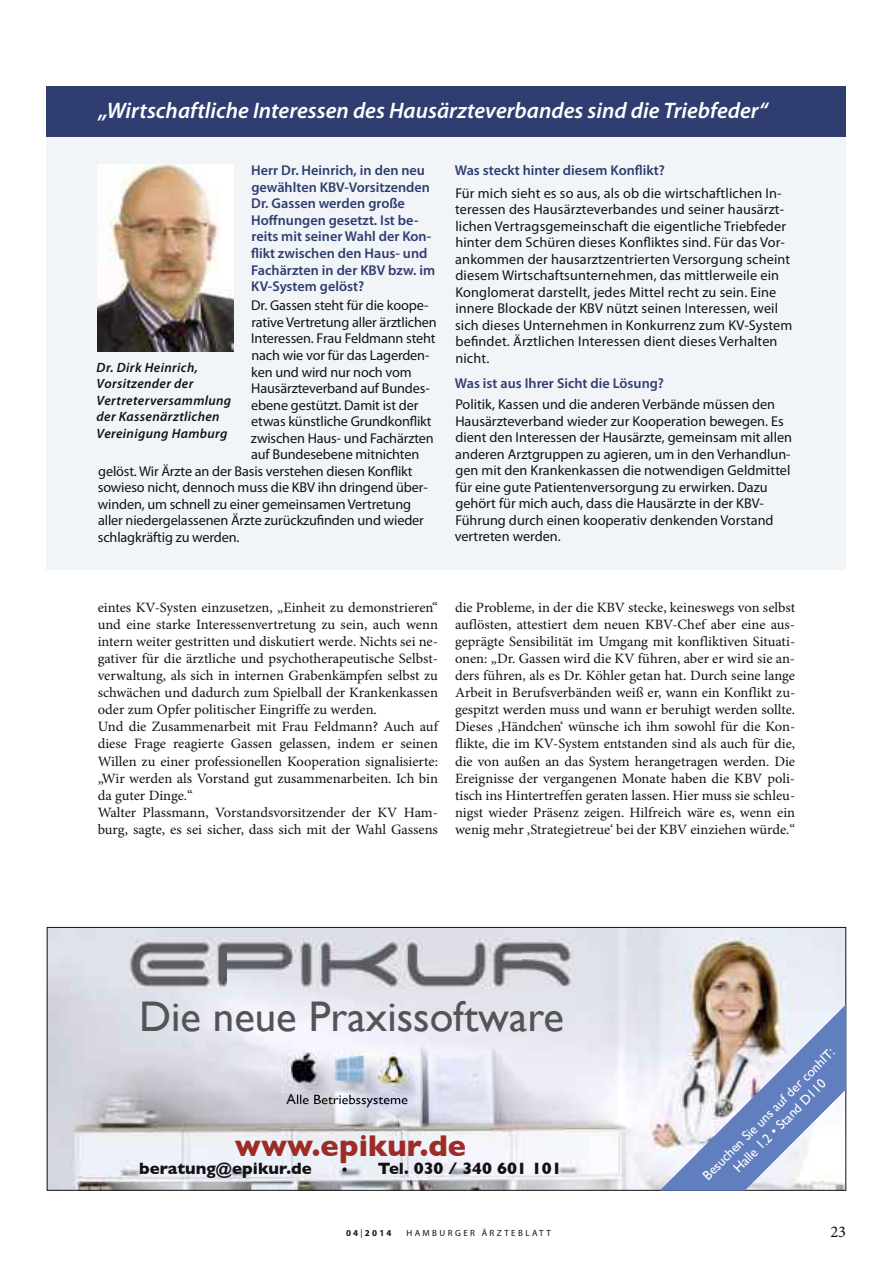
<style>
.page{position:relative;width:893px;height:1263px;background:#fff}
.page>*{position:absolute;margin:0;border:0;box-sizing:border-box;transform-origin:0 0}
.t1{font:42.9px "Gill Sans";color:#555454}
.t2{font:700 30.6px "Gill Sans";color:#9c2c24}
.t3{font:italic 600 22.5px "Myriad Pro";color:#fff}
.t4{font:700 16.65px "Gill Sans";color:#121212}
.t5{font:16.5px "Minion Pro";color:#121212}
.t6{font:14.25px/16.5px "Myriad Pro";color:#121212}
.t7{font:14.25px/17px "Minion Pro";color:#121212}
.t8{font:600 14.25px/16.5px "Myriad Pro";color:#303d71}
.t9{font:14.25px "Gill Sans";color:#121212}
.t10{font:italic 600 13.5px/16.5px "Myriad Pro";letter-spacing:.025em;color:#121212}
.t11{font:13.5px/16.2px "Gill Sans";color:#fff;text-align:center}
.t12{font:9px "Myriad Pro Regular OV VDQXQA";letter-spacing:.27em;color:#121212}
.t13{font:9px "Myriad Pro Bold OV UDQXQA";letter-spacing:.25em;color:#121212}
.s1{font-size:13.05px}
.s2{font-family:"Myriad Pro Regular OV VDQXQA"}
</style>
<div class="page">
<div style="left:47px;top:112px;width:799px;height:458px;background:#f2f5f8"></div>
<div style="left:47px;top:86px;width:799px;height:50px;background:#303d71"></div>
<img style="left:98px;top:165px;width:136px;height:187px">
<img style="left:49px;top:929px;width:795px;height:260px">
<img style="left:129px;top:937px;width:443px;height:54px">
<img style="left:626px;top:937px;width:194px;height:252px">
<img style="left:294px;top:1056px;width:128px;height:46px">
<img style="left:294px;top:1095px;width:113px;height:7px">
<img style="left:282px;top:1051px;width:46px;height:41px">
<img style="left:328px;top:1051px;width:91px;height:5px">
<img style="left:294px;top:1056px;width:125px;height:36px">
<svg style="left:660px;top:1004px;width:186px;height:187px"></svg>
<h3 class="t3" style="left:99px;top:97px;width:670px">„Wirtschaftliche Interessen des Hausärzteverbandes sind die Triebfeder“</h3>
<p class="t8" style="left:251px;top:162px;width:186px">Herr Dr. Heinrich, in den neu gewählten KBV-Vorsitzenden<br>Dr. Gassen werden große<br>Hoffnungen gesetzt. Ist be&shy;reits mit seiner Wahl der Kon&shy;flikt zwischen den Haus- und<br>Fachärzten in der KBV bzw. im<br>KV-System gelöst?</p>
<p class="t6" style="left:251px;top:297px;width:179px">Dr. gassen steht für die koope-</p>
<p class="t6" style="left:251px;top:314px;width:187px">rative Vertretung aller ärztlichen</p>
<p class="t6" style="left:251px;top:330px;width:186px">interessen. frau feldmann steht</p>
<p class="t6" style="left:251px;top:347px;width:180px">nach wie vor für das lagerden-</p>
<p class="t6" style="left:251px;top:363px;width:162px">ken und wird nur noch vom</p>
<p class="t6" style="left:251px;top:380px;width:180px">hausärzteverband auf bundes-</p>
<p class="t6" style="left:251px;top:396px;width:169px">ebene gestützt. Damit ist der</p>
<p class="t6" style="left:251px;top:413px;width:182px">etwas künstliche grundkonflikt</p>
<p class="t6" style="left:251px;top:429px;width:185px">zwischen haus- und fachärzten</p>
<p class="t6" style="left:251px;top:446px;width:170px">auf bundesebene mitnichten</p>
<p class="t6" style="left:98px;top:462px;width:316px">gelöst. Wir Ärzte an der basis verstehen diesen Konflikt</p>
<p class="t6" style="left:98px;top:479px;width:331px">sowieso nicht, dennoch muss die KbV ihn dringend über-</p>
<p class="t6" style="left:98px;top:495px;width:315px">winden, um schnell zu einer gemeinsamen Vertretung</p>
<p class="t6" style="left:98px;top:512px;width:327px">aller niedergelassenen Ärzte zurückzufinden und wieder</p>
<p class="t6" style="left:98px;top:528px;width:143px">schlagkräftig zu werden.</p>
<p class="t10" style="left:97px;top:359px;width:136px">Dr. Dirk Heinrich,<br>Vorsitzender der<br>Vertreterversammlung der Kassenärztlichen<br>Vereinigung Hamburg</p>
<p class="t8" style="left:455px;top:162px;width:211px">Was steckt hinter diesem Konflikt?</p>
<p class="t6" style="left:455px;top:184px;width:339px">für mich sieht es so aus, als ob die wirtschaftlichen in&shy;teressen des hausärzteverbandes und seiner hausärzt&shy;lichen Vertragsgemeinschaft die eigentliche triebfeder hinter dem schüren dieses Konfliktes sind. für das Vor&shy;ankommen der hausarztzentrierten Versorgung scheint diesem Wirtschaftsunternehmen, das mittlerweile ein Konglomerat darstellt, jedes mittel recht zu sein. eine innere blockade der KbV nützt seinen interessen, weil sich dieses unternehmen in Konkurrenz zum KV-system befindet. Ärztlichen interessen dient dieses Verhalten nicht.</p>
<p class="t8" style="left:455px;top:374px;width:211px">Was ist aus Ihrer Sicht die Lösung?</p>
<p class="t6" style="left:455px;top:396px;width:339px">Politik, Kassen und die anderen Verbände müssen den hausärzteverband wieder zur Kooperation bewegen. es dient den interessen der hausärzte, gemeinsam mit allen anderen arztgruppen zu agieren, um in den Verhandlun&shy;gen mit den Krankenkassen die notwendigen geldmittel für eine gute Patientenversorgung zu erwirken. Dazu gehört für mich auch, dass die hausärzte in der KbV&shy;führung durch einen kooperativ denkenden Vorstand vertreten werden.</p>
<p class="t7" style="left:98px;top:599px;width:342px">eintes KV-Systen einzusetzen, „Einheit zu demonstrieren“ und eine starke Interessenvertretung zu sein, auch wenn intern weiter gestritten und diskutiert werde. Nichts sei ne&shy;gativer für die ärztliche und psychotherapeutische Selbst&shy;verwaltung, als sich in internen Grabenkämpfen selbst zu schwächen und dadurch zum Spielball der Krankenkassen oder zum Opfer politischer Eingriffe zu werden.<br>Und die Zusammenarbeit mit Frau Feldmann? Auch auf diese Frage reagierte Gassen gelassen, indem er seinen Willen zu einer professionellen Kooperation signalisierte: „Wir werden als Vorstand gut zusammenarbeiten. Ich bin da guter Dinge.“<br>Walter Plassmann, Vorstandsvorsitzender der KV Ham&shy;burg, sagte, es sei sicher, dass sich mit der Wahl Gassens</p>
<p class="t7" style="left:455px;top:599px;width:342px;text-align:justify">die Probleme, in der die KBV stecke, keineswegs von selbst auflösten, attestiert dem neuen KBV-Chef aber eine aus&shy;geprägte Sensibilität im Umgang mit konfliktiven Situati&shy;onen: „Dr. Gassen wird die KV führen, aber er wird sie an&shy;ders führen, als es Dr. Köhler getan hat. Durch seine lange Arbeit in Berufsverbänden weiß er, wann ein Konflikt zu&shy;gespitzt werden muss und wann er beruhigt werden sollte.<br>Dieses ‚Händchen‘ wünsche ich ihm sowohl für die Kon&shy;flikte, die im KV-System entstanden sind als auch für die, die von außen an das System herangetragen werden. Die Ereignisse der vergangenen Monate haben die KBV poli&shy;tisch ins Hintertreffen geraten lassen. Hier muss sie schleu&shy;nigst wieder Präsenz zeigen. Hilfreich wäre es, wenn ein wenig mehr ‚Strategietreue‘ bei der KBV einziehen würde.“</p>
<h1 class="t1" style="left:139px;top:991px;width:426px">Die neue Praxissoftware</h1>
<p class="t9" style="left:286px;top:1091px;width:123px">Alle Betriebssysteme</p>
<h2 class="t2" style="left:235px;top:1127px;width:233px">www.epikur.de</h2>
<p class="t4" style="left:139px;top:1159px;width:174px">beratung@epikur.de</p>
<p class="t4" style="left:341px;top:1159px;width:222px"><span class="s1">•</span> Tel. 030 / 340 601 101</p>
<p class="t11" style="left:699px;top:1171px;width:182px;rotate:-45deg">Besuchen Sie uns auf der conhIT:<br>Halle 1.2 • Stand D110</p>
<p class="t13" style="left:346px;top:1227px;width:47px">04<span class="s2">|</span>2014</p>
<p class="t12" style="left:406px;top:1227px;width:146px">HAMBURGER ÄRZTEBLATT</p>
<p class="t5" style="left:830px;top:1221px;width:17px">23</p>
</div>
